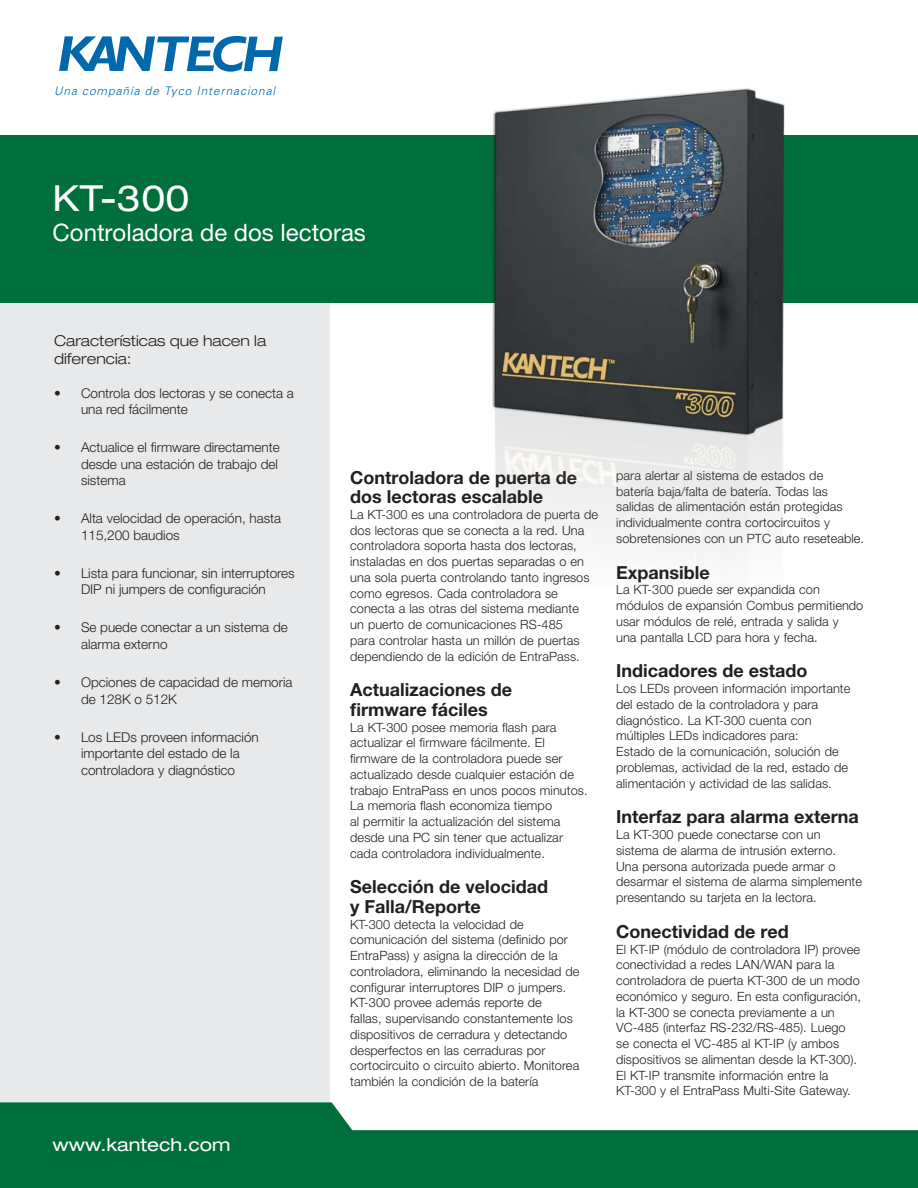
<style>
.page{position:relative;width:918px;height:1188px;background:#fff}
.page>*{position:absolute;margin:0;border:0;box-sizing:border-box;transform-origin:0 0}
.t1{font:expanded 36px "Helvetica Neue LT Pro";color:#fff}
.t2{font:24px "Helvetica Neue LT Pro";color:#fff}
.t3{font:700 18px/19.5px "Helvetica Neue LT Pro";color:#231f20}
.t4{font:expanded 18px "Helvetica Neue LT Pro";color:#fff}
.t5{font:300 expanded 15px/18px "Helvetica Neue LT Pro";color:#231f20}
.t6{font:300 13.5px/16.5px "Helvetica Neue LT Pro";color:#231f20}
.t7{font:300 12.75px/15.8px "Helvetica Neue LT Pro";letter-spacing:.005em;color:#231f20}
.t8{font:italic 300 11.85px "Univers";letter-spacing:.085em;color:#0069ac}
</style>
<div class="page">
<div style="left:0;top:163px;width:329px;height:1025px;background:#e7e9ea"></div>
<div style="left:0;top:135px;width:918px;height:168px;background:#006f3c"></div>
<svg style="left:0;top:1102px;width:918px;height:86px;fill:#006f3c"></svg>
<svg style="left:59px;top:36px;width:224px;height:36px"></svg>
<img style="left:492px;top:88px;width:293px;height:471px">
<p class="t8" style="left:54px;top:83px;width:223px">Una compañía de Tyco Internacional</p>
<h1 class="t1" style="left:53px;top:178px;width:138px">KT-300</h1>
<h2 class="t2" style="left:53px;top:218px;width:315px">Controladora de dos lectoras</h2>
<p class="t5" style="left:54px;top:331px;width:214px">Características que hacen la diferencia:</p>
<p class="t6" style="left:81px;top:384px;width:214px;text-indent:-27px">• Controla dos lectoras y se conecta a una red fácilmente</p>
<p class="t6" style="left:81px;top:439px;width:200px;text-indent:-27px">• Actualice el firmware directamente desde una estación de trabajo del sistema</p>
<p class="t6" style="left:81px;top:510px;width:202px;text-indent:-27px">• Alta velocidad de operación, hasta<br>115,200 baudios</p>
<p class="t6" style="left:54px;top:565px;width:242px;text-align:center">• Lista para funcionar, sin interruptores<br>DIP ni jumpers de configuración</p>
<p class="t6" style="left:81px;top:619px;width:208px;text-indent:-27px">• Se puede conectar a un sistema de alarma externo</p>
<p class="t6" style="left:81px;top:674px;width:213px;text-indent:-27px">• Opciones de capacidad de memoria de 128K o 512K</p>
<p class="t6" style="left:54px;top:728px;width:206px;text-align:center">• Los LEDs proveen información importante del estado de la controladora y diagnóstico</p>
<h3 class="t4" style="left:53px;top:1134px;width:179px">www.kantech.com</h3>
<h3 class="t3" style="left:350px;top:467px;width:228px">Controladora de puerta de dos lectoras escalable</h3>
<p class="t7" style="left:350px;top:506px;width:249px">La KT-300 es una controladora de puerta de dos lectoras que se conecta a la red. Una controladora soporta hasta dos lectoras, instaladas en dos puertas separadas o en una sola puerta controlando tanto ingresos como egresos. Cada controladora se conecta a las otras del sistema mediante<br>un puerto de comunicaciones RS-485<br>para controlar hasta un millón de puertas dependiendo de la edición de EntraPass.</p>
<h3 class="t3" style="left:350px;top:680px;width:163px">Actualizaciones de firmware fáciles</h3>
<p class="t7" style="left:350px;top:719px;width:239px">La KT-300 posee memoria flash para actualizar el firmware fácilmente. El firmware de la controladora puede ser actualizado desde cualquier estación de trabajo EntraPass en unos pocos minutos.<br>La memoria flash economiza tiempo<br>al permitir la actualización del sistema desde una PC sin tener que actualizar cada controladora individualmente.</p>
<h3 class="t3" style="left:350px;top:877px;width:199px">Selección de velocidad y Falla/Reporte</h3>
<p class="t7" style="left:350px;top:916px;width:231px">KT-300 detecta la velocidad de comunicación del sistema (definido por EntraPass) y asigna la dirección de la controladora, eliminando la necesidad de configurar interruptores DIP o jumpers.<br>KT-300 provee además reporte de<br>fallas, supervisando constantemente los dispositivos de cerradura y detectando desperfectos en las cerraduras por cortocircuito o circuito abierto. Monitorea también la condición de la batería</p>
<p class="t7" style="left:616px;top:467px;width:249px">para alertar al sistema de estados de batería baja/falta de batería. Todas las salidas de alimentación están protegidas individualmente contra cortocircuitos y sobretensiones con un PTC auto reseteable.</p>
<h3 class="t3" style="left:616px;top:562px;width:95px">Expansible</h3>
<p class="t7" style="left:616px;top:582px;width:249px">La KT-300 puede ser expandida con módulos de expansión Combus permitiendo usar módulos de relé, entrada y salida y<br>una pantalla LCD para hora y fecha.</p>
<h3 class="t3" style="left:616px;top:661px;width:193px">Indicadores de estado</h3>
<p class="t7" style="left:616px;top:680px;width:236px">Los LEDs proveen información importante del estado de la controladora y para diagnóstico. La KT-300 cuenta con múltiples LEDs indicadores para:<br>Estado de la comunicación, solución de problemas, actividad de la red, estado de alimentación y actividad de las salidas.</p>
<h3 class="t3" style="left:616px;top:807px;width:244px">Interfaz para alarma externa</h3>
<p class="t7" style="left:616px;top:826px;width:247px">La KT-300 puede conectarse con un sistema de alarma de intrusión externo.<br>Una persona autorizada puede armar o desarmar el sistema de alarma simplemente presentando su tarjeta en la lectora.</p>
<h3 class="t3" style="left:616px;top:921px;width:174px">Conectividad de red</h3>
<p class="t7" style="left:616px;top:941px;width:246px">El KT-IP (módulo de controladora IP) provee conectividad a redes LAN/WAN para la controladora de puerta KT-300 de un modo económico y seguro. En esta configuración, la KT-300 se conecta previamente a un VC-485 (interfaz RS-232/RS-485). Luego se conecta el VC-485 al KT-IP (y ambos dispositivos se alimentan desde la KT-300).<br>El KT-IP transmite información entre la KT-300 y el EntraPass Multi-Site Gateway.</p>
</div>
